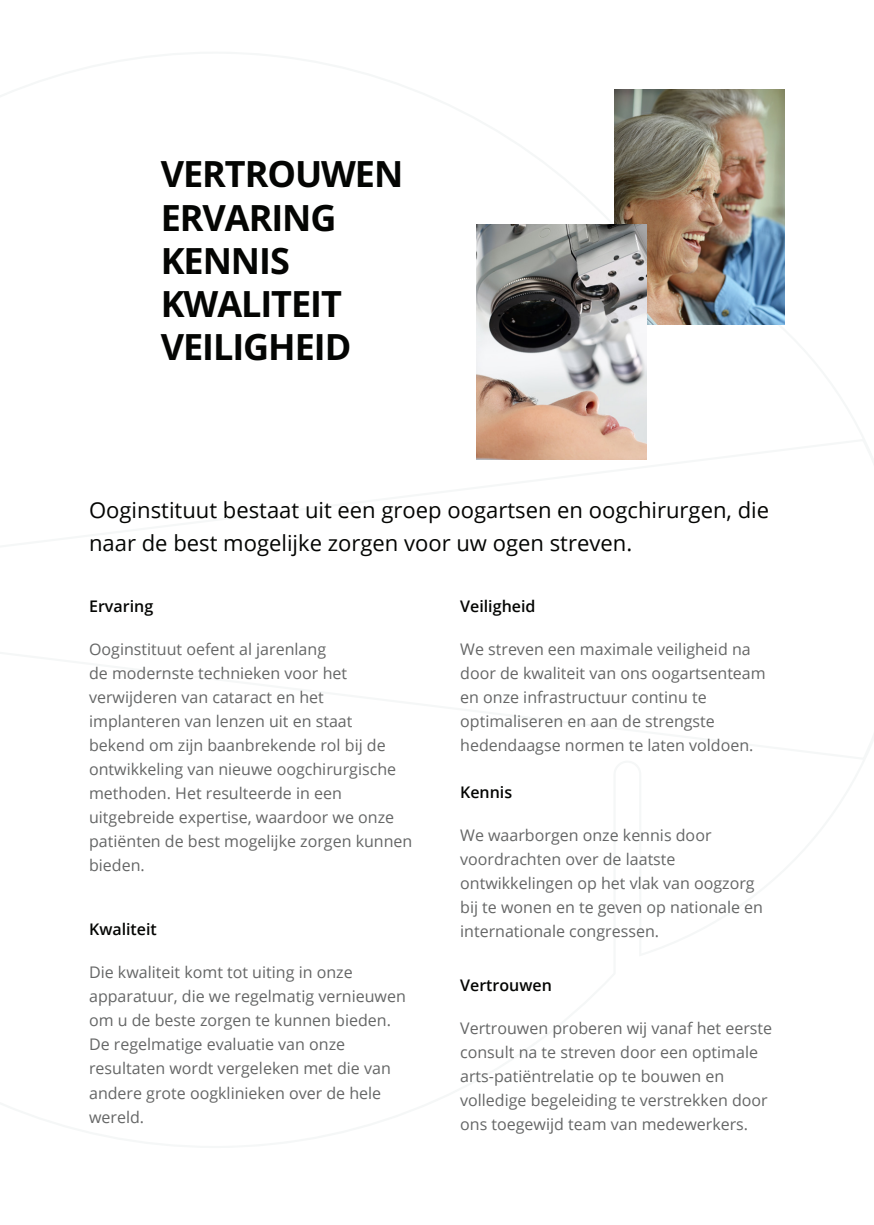
<style>
.page{position:relative;width:874px;height:1225px;background:#fff}
.page>*{position:absolute;margin:0;border:0;box-sizing:border-box;transform-origin:0 0}
.t1{font:700 36px "Open Sans";letter-spacing:-.03em;color:#040503}
.t2{font:22px/33px "Open Sans";color:#040503}
.t3{font:16px/24px "Open Sans";color:#656666}
.t4{font:600 16px "Open Sans";color:#040503}
</style>
<div class="page">
<img style="left:614px;top:89px;width:170px;height:236px">
<img style="left:476px;top:224px;width:170px;height:236px">
<p class="t1" style="left:161px;top:149px;width:244px">VERTROUWEN</p>
<p class="t1" style="left:161px;top:192px;width:177px">ERVARING</p>
<p class="t1" style="left:161px;top:235px;width:130px">KENNIS</p>
<p class="t1" style="left:161px;top:278px;width:182px">KWALITEIT</p>
<p class="t1" style="left:161px;top:322px;width:192px">VEILIGHEID</p>
<p class="t2" style="left:89px;top:493px;width:681px">Ooginstituut bestaat uit een groep oogartsen en oogchirurgen, die naar de best mogelijke zorgen voor uw ogen streven.</p>
<p class="t4" style="left:89px;top:595px;width:66px">Ervaring</p>
<p class="t3" style="left:89px;top:637px;width:325px">Ooginstituut oefent al jarenlang<br>de modernste technieken voor het verwijderen van cataract en het implanteren van lenzen uit en staat<br>bekend om zijn baanbrekende rol bij de ontwikkeling van nieuwe oogchirurgische methoden. Het resulteerde in een uitgebreide expertise, waardoor we onze patiënten de best mogelijke zorgen kunnen bieden.</p>
<p class="t4" style="left:89px;top:918px;width:69px">Kwaliteit</p>
<p class="t3" style="left:89px;top:960px;width:318px">Die kwaliteit komt tot uiting in onze apparatuur, die we regelmatig vernieuwen om u de beste zorgen te kunnen bieden.<br>De regelmatige evaluatie van onze resultaten wordt vergeleken met die van andere grote oogklinieken over de hele wereld.</p>
<p class="t4" style="left:460px;top:595px;width:77px">Veiligheid</p>
<p class="t3" style="left:460px;top:637px;width:307px">We streven een maximale veiligheid na door de kwaliteit van ons oogartsenteam en onze infrastructuur continu te optimaliseren en aan de strengste hedendaagse normen te laten voldoen.</p>
<p class="t4" style="left:460px;top:781px;width:54px">Kennis</p>
<p class="t3" style="left:460px;top:823px;width:304px">We waarborgen onze kennis door voordrachten over de laatste ontwikkelingen op het vlak van oogzorg bij te wonen en te geven op nationale en internationale congressen.</p>
<p class="t4" style="left:460px;top:973px;width:93px">Vertrouwen</p>
<p class="t3" style="left:460px;top:1015px;width:313px">Vertrouwen proberen wij vanaf het eerste consult na te streven door een optimale arts-patiëntrelatie op te bouwen en volledige begeleiding te verstrekken door ons toegewijd team van medewerkers.</p>
</div>
